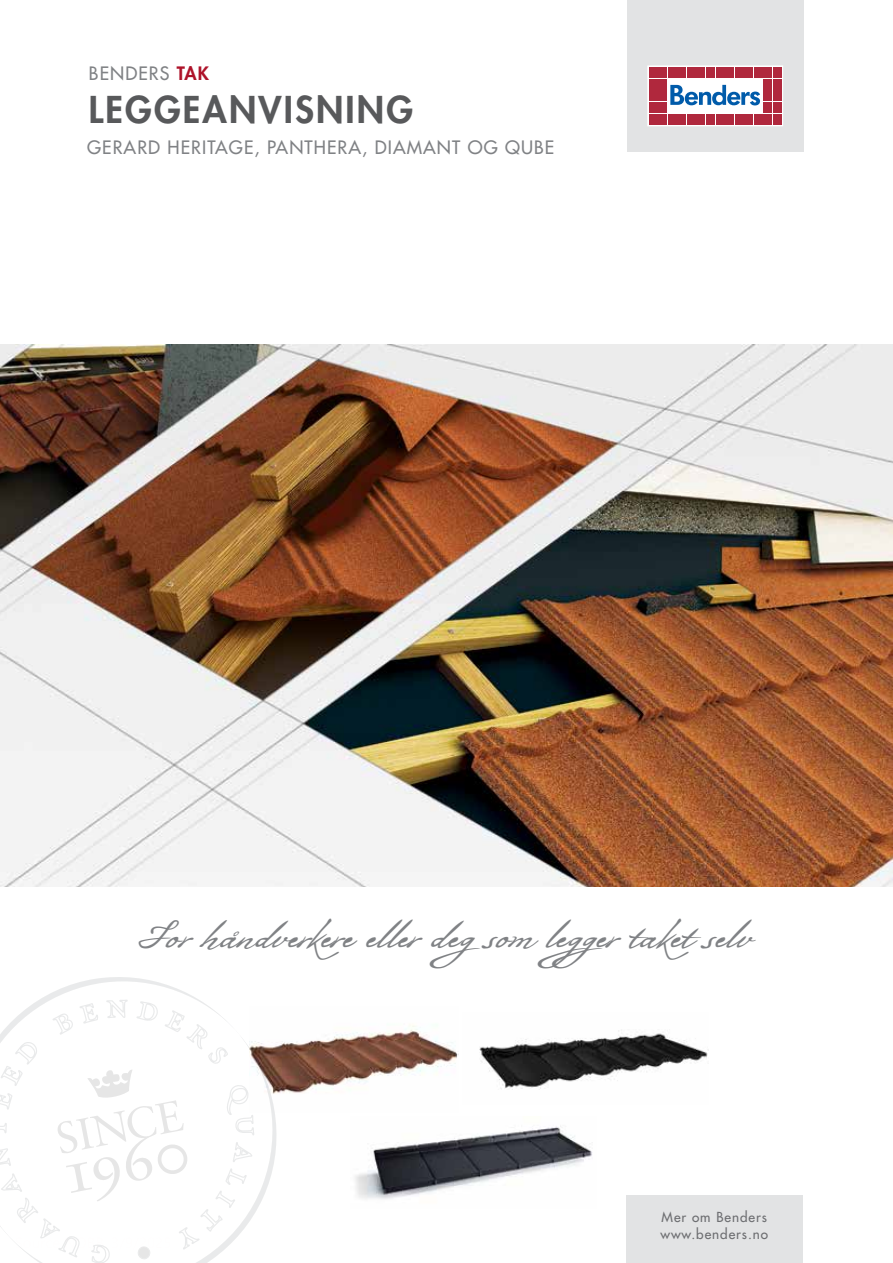
<style>
.page{position:relative;width:893px;height:1263px;background:#fff}
.page>*{position:absolute;margin:0;border:0;box-sizing:border-box;transform-origin:0 0}
.t1{font:37.5px "Bolivar";color:#808285}
.t2{font:800 36px "Futura Std";letter-spacing:.06em;color:#58595b}
.t3{font:500 18px "Futura Std";letter-spacing:.06em;color:#808285}
.t4{font:500 13.5px/16.2px "Futura Std";letter-spacing:.07em;color:#6d6e71}
.s1{font-weight:800;color:#ae132a}
</style>
<div class="page">
<div style="left:626px;top:1195px;width:177px;height:68px;background:#e2e3e4"></div>
<div style="left:627px;top:0;width:177px;height:151px;background:#e2e3e4"></div>
<div style="left:648px;top:66px;width:135px;height:60px;background:#fff"></div>
<div style="left:648px;top:66px;width:135px;height:60px;border:1px solid #fff"></div>
<div style="left:649px;top:67px;width:8px;height:11px;background:#b0283d"></div>
<div style="left:658px;top:67px;width:9px;height:11px;background:#b0283d"></div>
<div style="left:649px;top:79px;width:8px;height:10px;background:#b0283d"></div>
<div style="left:658px;top:79px;width:9px;height:10px;background:#b0283d"></div>
<div style="left:649px;top:91px;width:8px;height:10px;background:#b0283d"></div>
<div style="left:658px;top:91px;width:9px;height:10px;background:#b0283d"></div>
<div style="left:649px;top:102px;width:8px;height:11px;background:#b0283d"></div>
<div style="left:658px;top:102px;width:9px;height:11px;background:#b0283d"></div>
<div style="left:649px;top:114px;width:8px;height:11px;background:#b0283d"></div>
<div style="left:658px;top:114px;width:9px;height:11px;background:#b0283d"></div>
<div style="left:668px;top:67px;width:8px;height:11px;background:#b0283d"></div>
<div style="left:678px;top:67px;width:8px;height:11px;background:#b0283d"></div>
<div style="left:687px;top:67px;width:8px;height:11px;background:#b0283d"></div>
<div style="left:697px;top:67px;width:8px;height:11px;background:#b0283d"></div>
<div style="left:706px;top:67px;width:9px;height:11px;background:#b0283d"></div>
<div style="left:716px;top:67px;width:8px;height:11px;background:#b0283d"></div>
<div style="left:725px;top:67px;width:9px;height:11px;background:#b0283d"></div>
<div style="left:735px;top:67px;width:8px;height:11px;background:#b0283d"></div>
<div style="left:744px;top:67px;width:9px;height:11px;background:#b0283d"></div>
<div style="left:754px;top:67px;width:8px;height:11px;background:#b0283d"></div>
<div style="left:668px;top:114px;width:8px;height:11px;background:#b0283d"></div>
<div style="left:678px;top:114px;width:8px;height:11px;background:#b0283d"></div>
<div style="left:687px;top:114px;width:8px;height:11px;background:#b0283d"></div>
<div style="left:697px;top:114px;width:8px;height:11px;background:#b0283d"></div>
<div style="left:706px;top:114px;width:9px;height:11px;background:#b0283d"></div>
<div style="left:716px;top:114px;width:8px;height:11px;background:#b0283d"></div>
<div style="left:725px;top:114px;width:9px;height:11px;background:#b0283d"></div>
<div style="left:735px;top:114px;width:8px;height:11px;background:#b0283d"></div>
<div style="left:744px;top:114px;width:9px;height:11px;background:#b0283d"></div>
<div style="left:754px;top:114px;width:8px;height:11px;background:#b0283d"></div>
<div style="left:763px;top:67px;width:9px;height:11px;background:#b0283d"></div>
<div style="left:773px;top:67px;width:8px;height:11px;background:#b0283d"></div>
<div style="left:763px;top:79px;width:9px;height:10px;background:#b0283d"></div>
<div style="left:773px;top:79px;width:8px;height:10px;background:#b0283d"></div>
<div style="left:763px;top:91px;width:9px;height:10px;background:#b0283d"></div>
<div style="left:773px;top:91px;width:8px;height:10px;background:#b0283d"></div>
<div style="left:763px;top:102px;width:9px;height:11px;background:#b0283d"></div>
<div style="left:773px;top:102px;width:8px;height:11px;background:#b0283d"></div>
<div style="left:763px;top:114px;width:9px;height:11px;background:#b0283d"></div>
<div style="left:773px;top:114px;width:8px;height:11px;background:#b0283d"></div>
<svg style="left:670px;top:85px;width:90px;height:20px"></svg>
<img style="left:0;top:344px;width:893px;height:543px">
<img style="left:286px;top:1025px;width:172px;height:68px">
<img style="left:479px;top:1030px;width:230px;height:60px">
<svg style="left:0;top:977px;width:286px;height:286px"></svg>
<img style="left:355px;top:1126px;width:237px;height:73px">
<p class="t3" style="left:89px;top:62px;width:121px">BENDERS <span class="s1">TAK</span></p>
<h2 class="t2" style="left:89px;top:87px;width:326px">LEGGEANVISNING</h2>
<p class="t3" style="left:87px;top:136px;width:469px">GERARD HERITAGE, PANTHERA, DIAMANT OG QUBE</p>
<h1 class="t1" style="left:141px;top:912px;width:618px">For håndverkere eller degsom legger taket selv</h1>
<p class="t4" style="left:660px;top:1209px;width:109px">Mer om Benders www.benders.no</p>
</div>
